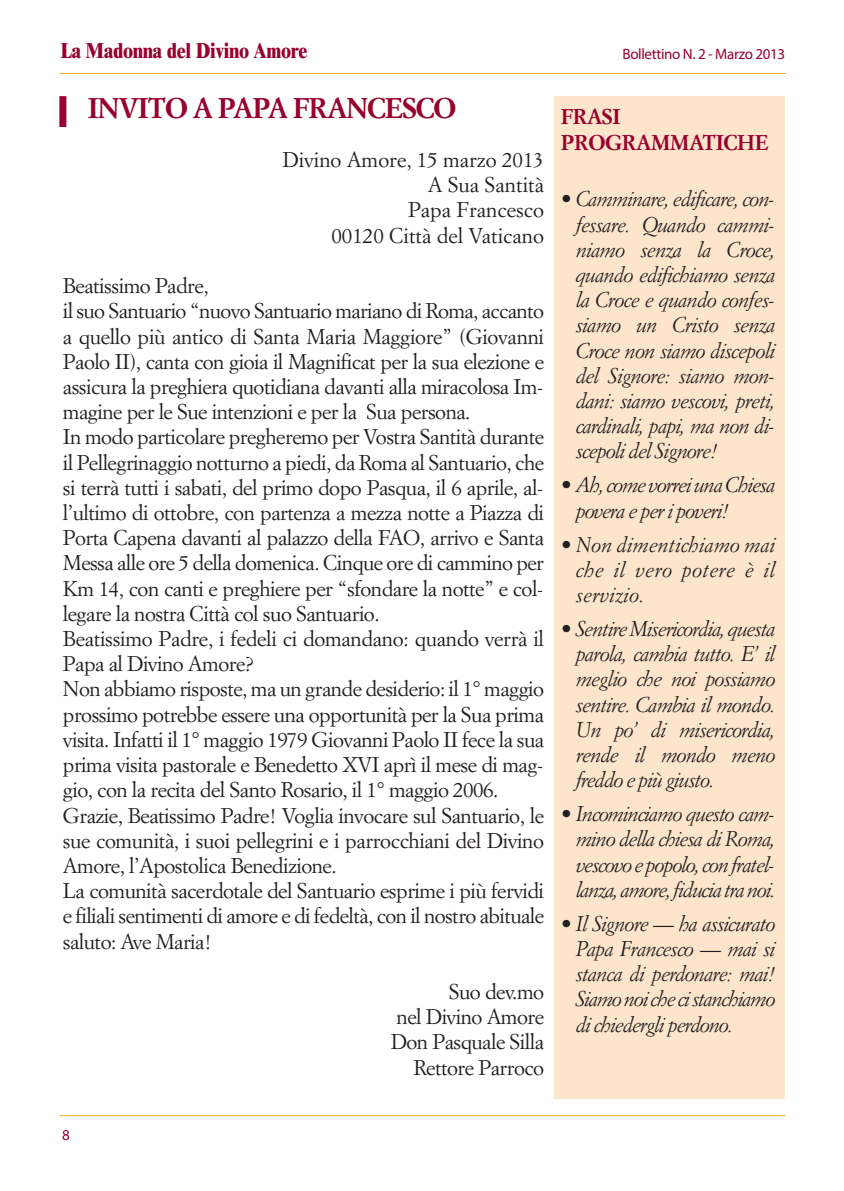
<style>
.page{position:relative;width:844px;height:1191px;background:#fff}
.page>*{position:absolute;margin:0;border:0;box-sizing:border-box;transform-origin:0 0}
.t1{font:700 28px "Simoncini Garamond Std";letter-spacing:-.04em;color:#98002e}
.t2{font:800 21.7px "Times New Roman";letter-spacing:-.015em;color:#98002e;scale:.87 1}
.t3{font:21px/25.2px "Simoncini Garamond Std";letter-spacing:-.025em;color:#231f20}
.t4{font:italic 21px/25.2px "Simoncini Garamond Std";letter-spacing:-.055em;color:#231f20;text-align:justify}
.t5{font:21px/25.2px "Simoncini Garamond Std";color:#231f20;text-align:right}
.t6{font:700 21px/25.2px "Simoncini Garamond Std";letter-spacing:-.02em;color:#98002e}
.t7{font:15.05px "Myriad Pro";letter-spacing:-.025em;color:#98002e}
</style>
<div class="page">
<hr style="left:59px;top:73px;width:726px;height:1px;background:#ecb31f">
<hr style="left:59px;top:1115px;width:726px;height:1px;background:#ecb31f">
<div style="left:59px;top:96px;width:7px;height:31px;background:#98002e"></div>
<div style="left:553px;top:97px;width:231px;height:1002px;background:#fde5cc"></div>
<p class="t2" style="left:60px;top:38px;width:286px">La Madonna del Divino Amore</p>
<p class="t7" style="left:622px;top:45px;width:164px">Bollettino N. 2 - Marzo 2013</p>
<h1 class="t1" style="left:88px;top:95px;width:370px">INVITO A PAPA FRANCESCO</h1>
<p class="t5" style="left:282px;top:148px;width:263px">Divino Amore, 15 marzo 2013<br>A Sua Santità<br>Papa Francesco<br>00120 Città del Vaticano</p>
<p class="t3" style="left:63px;top:274px;width:482px">Beatissimo Padre,<br>il suo Santuario “nuovo Santuario mariano di Roma, accanto a quello più antico di Santa Maria Maggiore” (Giovanni Paolo II), canta con gioia il Magnificat per la sua elezione e assicura la preghiera quotidiana davanti alla miracolosa Im&shy;magine per le Sue intenzioni e per la Sua persona.<br>In modo particolare pregheremo per Vostra Santità durante il Pellegrinaggio notturno a piedi, da Roma al Santuario, che si terrà tutti i sabati, del primo dopo Pasqua, il 6 aprile, al&shy;l’ultimo di ottobre, con partenza a mezza notte a Piazza di Porta Capena davanti al palazzo della FAO, arrivo e Santa Messa alle ore 5 della domenica. Cinque ore di cammino per Km 14, con canti e preghiere per “sfondare la notte” e col&shy;legare la nostra Città col suo Santuario.<br>Beatissimo Padre, i fedeli ci domandano: quando verrà il Papa al Divino Amore?<br>Non abbiamo risposte, ma un grande desiderio: il 1° maggio prossimo potrebbe essere una opportunità per la Sua prima visita. Infatti il 1° maggio 1979 Giovanni Paolo II fece la sua prima visita pastorale e Benedetto XVI aprì il mese di mag&shy;gio, con la recita del Santo Rosario, il 1° maggio 2006.<br>Grazie, Beatissimo Padre! Voglia invocare sul Santuario, le sue comunità, i suoi pellegrini e i parrocchiani del Divino Amore, l’Apostolica Benedizione.<br>La comunità sacerdotale del Santuario esprime i più fervidi e filiali sentimenti di amore e di fedeltà, con il nostro abituale saluto: Ave Maria!</p>
<p class="t3" style="left:390px;top:980px;width:155px;text-align:right">Suo dev.mo<br>nel Divino Amore<br>Don Pasquale Silla<br>Rettore Parroco</p>
<p class="t6" style="left:560px;top:106px;width:209px">FRASI<br>PROGRAMMATICHE</p>
<p class="t4" style="left:575px;top:188px;width:201px;text-indent:-15px">• Camminare, edificare, con&shy;fessare. Quando cammi&shy;niamo senza la Croce, quando edifichiamo senza la Croce e quando confes&shy;siamo un Cristo senza Croce non siamo discepoli del Signore: siamo mon&shy;dani: siamo vescovi, preti, cardinali, papi, ma non di&shy;scepoli del Signore!</p>
<p class="t4" style="left:575px;top:473px;width:201px;text-indent:-15px">• Ah, come vorrei una Chiesa povera e per i poveri!</p>
<p class="t4" style="left:575px;top:533px;width:201px;text-indent:-15px">• Non dimentichiamo mai che il vero potere è il servizio.</p>
<p class="t4" style="left:575px;top:617px;width:201px;text-indent:-15px">• Sentire Misericordia, questa parola, cambia tutto. E’ il meglio che noi possiamo sentire. Cambia il mondo.<br>Un po’ di misericordia, rende il mondo meno freddo e più giusto.</p>
<p class="t4" style="left:575px;top:802px;width:201px;text-indent:-15px">• Incominciamo questo cam&shy;mino della chiesa di Roma, vescovo e popolo, con fratel&shy;lanza, amore, fiducia tra noi.</p>
<p class="t4" style="left:575px;top:912px;width:201px;text-indent:-15px">• Il Signore — ha assicurato Papa Francesco — mai si stanca di perdonare: mai!<br>Siamo noi che ci stanchiamo di chiedergli perdono.</p>
<p class="t7" style="left:62px;top:1126px;width:9px">8</p>
</div>
